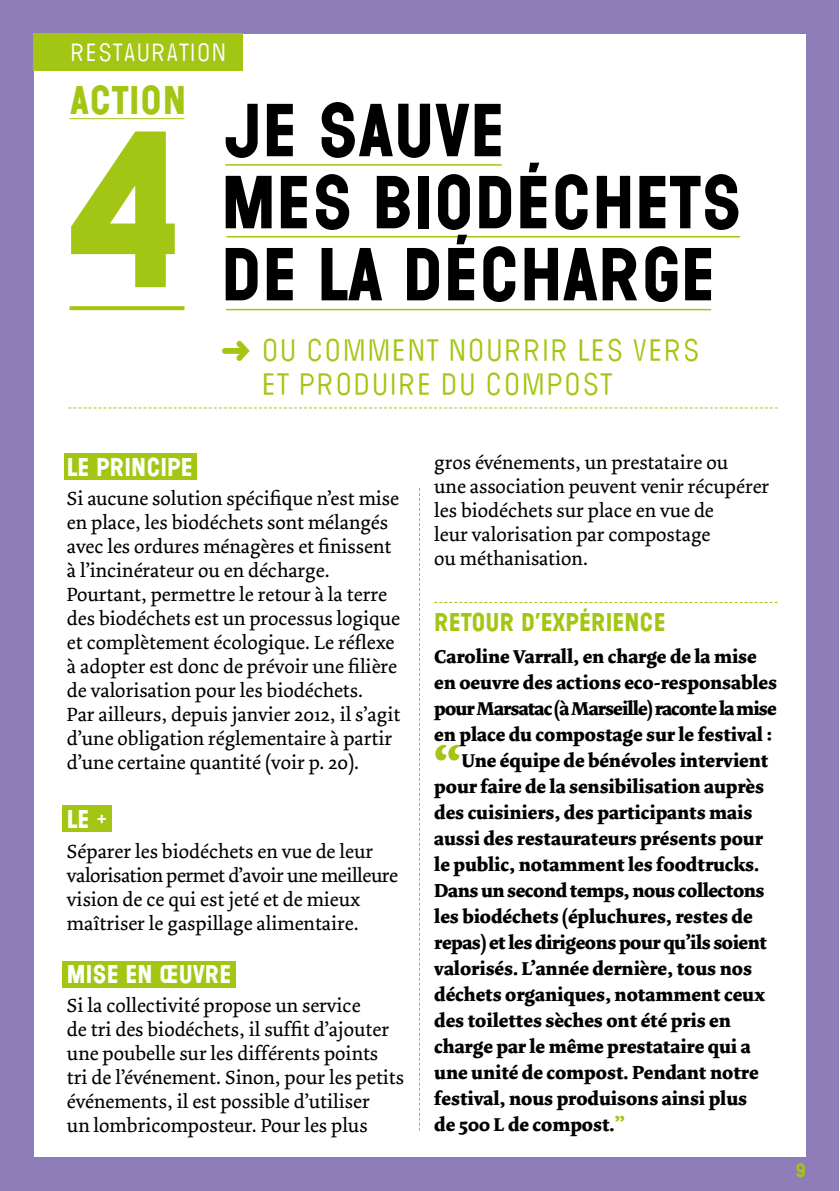
<style>
.page{position:relative;width:840px;height:1191px;background:#fff}
.page>*{position:absolute;margin:0;border:0;box-sizing:border-box;transform-origin:0 0}
.t1{font:208px "Wilma Base";color:#a2c613}
.t2{font:70px/72px "Wilma Base";color:#000}
.t3{font:700 52px "Dolly";color:#a2c613}
.t4{font:37.4px "Wilma Base";letter-spacing:.015em;color:#a2c613}
.t5{font:32px/34px "Wilma Farcit A";letter-spacing:-.02em;color:#a2c613}
.t6{font:26px "Wilma Farcit A";letter-spacing:-.02em;color:#fff}
.t7{font:24px "Wilma Base";color:#fff}
.t8{font:24px "Wilma Base";color:#a2c613}
.t9{font:20px/24px "Dolly";color:#000}
.t10{font:700 19.4px/26px "Dolly";color:#000}
.t11{font:18px "Wilma Base";color:#a2c613}
.s1{color:#a2c613}
</style>
<div class="page">
<div style="left:0;top:1px;width:838px;height:1190px;background:#8f7db9"></div>
<div style="left:34px;top:34px;width:771px;height:1122px;background:#fff"></div>
<hr style="left:69px;top:118px;width:115px;height:1px;background:#a2c613">
<svg style="left:69px;top:306px;width:115px;height:4px"></svg>
<hr style="left:226px;top:236px;width:513px;height:1px;background:#a2c613">
<hr style="left:225px;top:164px;width:276px;height:2px;background:#a2c613">
<hr style="left:226px;top:309px;width:484px;height:1px;background:#a2c613">
<div style="left:64px;top:452px;width:132px;height:27px;background:#a2c613"></div>
<div style="left:62px;top:805px;width:49px;height:27px;background:#a2c613"></div>
<div style="left:62px;top:961px;width:173px;height:26px;background:#a2c613"></div>
<div style="left:34px;top:33px;width:209px;height:38px;background:#a2c613"></div>
<svg style="left:68px;top:407px;width:709px;height:1px"></svg>
<svg style="left:419px;top:488px;width:1px;height:642px"></svg>
<svg style="left:434px;top:602px;width:343px;height:1px"></svg>
<h3 class="t6" style="left:69px;top:38px;width:159px">RESTAURATION</h3>
<h3 class="t4" style="left:70px;top:76px;width:117px">ACTION</h3>
<h1 class="t1" style="left:65px;top:78px;width:124px">4</h1>
<h2 class="t2" style="left:221px;top:98px;width:522px">JE SAUVE<br>MES BIODÉCHETS<br>DE LA DÉCHARGE</h2>
<h3 class="t5" style="left:260px;top:336px;width:441px;text-indent:-40px">➜ OU COMMENT NOURRIR LES VERS<br>ET PRODUIRE DU COMPOST</h3>
<p class="t7" style="left:67px;top:451px;width:127px">LE PRINCIPE</p>
<p class="t9" style="left:67px;top:487px;width:335px">Si aucune solution spécifique n’est mise en place, les biodéchets sont mélangés avec les ordures ménagères et finissent à l’incinérateur ou en décharge.<br>Pourtant, permettre le retour à la terre des biodéchets est un processus logique et complètement écologique. Le réflexe à adopter est donc de prévoir une filière de valorisation pour les biodéchets.<br>Par ailleurs, depuis janvier 2012, il s’agit d’une obligation réglementaire à partir d’une certaine quantité (voir p. 20).</p>
<p class="t7" style="left:67px;top:804px;width:42px">LE +</p>
<p class="t9" style="left:67px;top:839px;width:332px">Séparer les biodéchets en vue de leur valorisation permet d’avoir une meilleure vision de ce qui est jeté et de mieux maîtriser le gaspillage alimentaire.</p>
<p class="t7" style="left:67px;top:958px;width:166px">MISE EN ŒUVRE</p>
<p class="t9" style="left:67px;top:994px;width:338px">Si la collectivité propose un service<br>de tri des biodéchets, il suffit d’ajouter une poubelle sur les différents points<br>tri de l’événement. Sinon, pour les petits événements, il est possible d’utiliser<br>un lombricomposteur. Pour les plus</p>
<p class="t9" style="left:434px;top:451px;width:336px">gros événements, un prestataire ou<br>une association peuvent venir récupérer les biodéchets sur place en vue de<br>leur valorisation par compostage<br>ou méthanisation.</p>
<p class="t8" style="left:434px;top:607px;width:233px">RETOUR D’EXPÉRIENCE</p>
<p class="t10" style="left:434px;top:644px;width:344px">Caroline Varrall, en charge de la mise en oeuvre des actions eco-responsables pour Marsatac (à Marseille) raconte la mise en place du compostage sur le festival :</p>
<h3 class="t3" style="left:434px;top:735px;width:27px">“</h3>
<p class="t10" style="left:434px;top:748px;width:335px;text-indent:27px">Une équipe de bénévoles intervient pour faire de la sensibilisation auprès des cuisiniers, des participants mais aussi des restaurateurs présents pour le public, notamment les foodtrucks.<br>Dans un second temps, nous collectons les biodéchets (épluchures, restes de repas) et les dirigeons pour qu’ils soient valorisés. L’année dernière, tous nos déchets organiques, notamment ceux des toilettes sèches ont été pris en charge par le même prestataire qui a une unité de compost. Pendant notre festival, nous produisons ainsi plus de 500 L de compost.<span class="s1">”</span></p>
<p class="t11" style="left:794px;top:1159px;width:12px">9</p>
</div>
